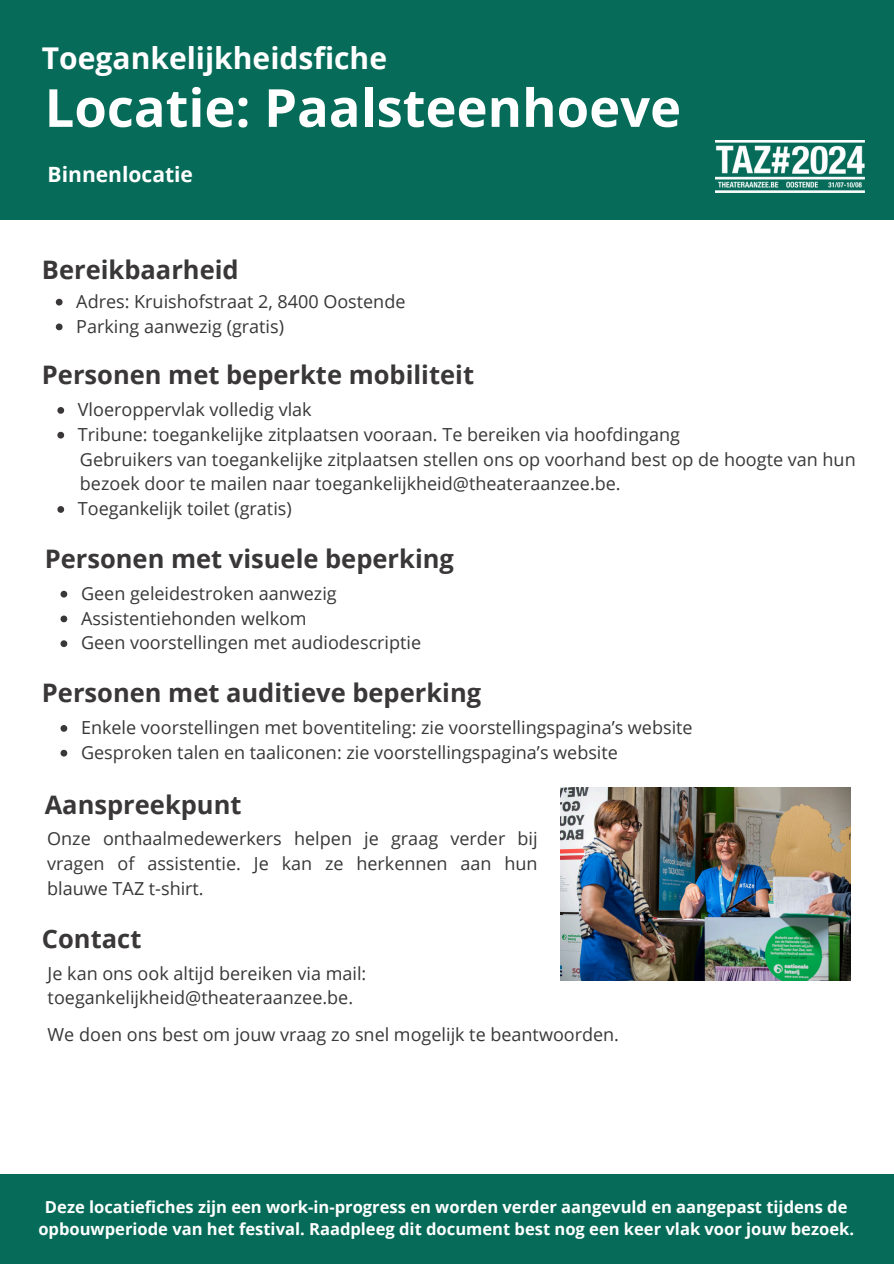
<style>
.page{position:relative;width:894px;height:1264px;background:#fff}
.page>*{position:absolute;margin:0;border:0;box-sizing:border-box;transform-origin:0 0}
.t1{font:700 52.5px "Open Sans";color:#fff}
.t2{font:700 30px "Open Sans";color:#fff}
.t3{font:700 25.5px "Open Sans";color:#393738}
.t4{font:700 21px "Open Sans";color:#fff}
.t5{font:18px/24.8px "Open Sans";color:#393738}
.t6{font:700 16.5px/22.5px "Open Sans";color:#fff;text-align:center}
</style>
<div class="page">
<div style="left:0;top:0;width:893px;height:219px;background:#066c59"></div>
<div style="left:1px;top:1174px;width:892px;height:89px;background:#066c59"></div>
<img style="left:560px;top:787px;width:290px;height:194px">
<svg style="left:57px;top:407px;width:7px;height:7px"></svg>
<svg style="left:57px;top:432px;width:7px;height:6px"></svg>
<svg style="left:57px;top:506px;width:7px;height:7px"></svg>
<img style="left:715px;top:141px;width:149px;height:51px">
<svg style="left:60px;top:591px;width:7px;height:6px"></svg>
<svg style="left:60px;top:615px;width:7px;height:7px"></svg>
<svg style="left:60px;top:640px;width:7px;height:7px"></svg>
<svg style="left:60px;top:725px;width:7px;height:6px"></svg>
<svg style="left:60px;top:749px;width:7px;height:7px"></svg>
<svg style="left:56px;top:299px;width:7px;height:6px"></svg>
<svg style="left:56px;top:323px;width:7px;height:7px"></svg>
<h1 class="t2" style="left:42px;top:37px;width:346px">Toegankelijkheidsfiche</h1>
<h3 class="t1" style="left:45px;top:71px;width:637px">Locatie: Paalsteenhoeve</h3>
<h3 class="t4" style="left:48px;top:160px;width:147px">Binnenlocatie</h3>
<h4 class="t3" style="left:42px;top:251px;width:198px">Bereikbaarheid</h4>
<p class="t5" style="left:76px;top:288px;width:330px">Adres: Kruishofstraat 2, 8400 Oostende</p>
<p class="t5" style="left:76px;top:313px;width:209px">Parking aanwezig (gratis)</p>
<p class="t3" style="left:42px;top:357px;width:433px">Personen met beperkte mobiliteit</p>
<p class="t5" style="left:78px;top:396px;width:235px">Vloeroppervlak volledig vlak</p>
<p class="t5" style="left:78px;top:421px;width:603px">Tribune: toegankelijke zitplaatsen vooraan. Te bereiken via hoofdingang</p>
<p class="t5" style="left:80px;top:446px;width:777px">Gebruikers van toegankelijke zitplaatsen stellen ons op voorhand best op de hoogte van hun bezoek door te mailen naar toegankelijkheid@theateraanzee.be.</p>
<h3 class="t5" style="left:78px;top:495px;width:215px">Toegankelijk toilet (gratis)</h3>
<h3 class="t3" style="left:45px;top:541px;width:410px">Personen met visuele beperking</h3>
<p class="t5" style="left:81px;top:580px;width:257px">Geen geleidestroken aanwezig</p>
<p class="t5" style="left:81px;top:605px;width:227px">Assistentiehonden welkom</p>
<p class="t5" style="left:81px;top:630px;width:341px">Geen voorstellingen met audiodescriptie</p>
<p class="t3" style="left:42px;top:675px;width:440px">Personen met auditieve beperking</p>
<h3 class="t5" style="left:81px;top:714px;width:613px">Enkele voorstellingen met boventiteling: zie voorstellingspagina’s website</h3>
<p class="t5" style="left:81px;top:739px;width:538px">Gesproken talen en taaliconen: zie voorstellingspagina’s website</p>
<p class="t3" style="left:45px;top:786px;width:198px">Aanspreekpunt</p>
<p class="t5" style="left:47px;top:826px;width:492px;text-align:justify">Onze onthaalmedewerkers helpen je graag verder bij vragen of assistentie. Je kan ze herkennen aan hun blauwe TAZ t-shirt.</p>
<h3 class="t3" style="left:42px;top:920px;width:101px">Contact</h3>
<p class="t5" style="left:48px;top:960px;width:320px">Je kan ons ook altijd bereiken via mail: toegankelijkheid@theateraanzee.be.</p>
<p class="t5" style="left:48px;top:1021px;width:572px">We doen ons best om jouw vraag zo snel mogelijk te beantwoorden.</p>
<h5 class="t6" style="left:38px;top:1195px;width:817px">Deze locatiefiches zijn een work-in-progress en worden verder aangevuld en aangepast tijdens de opbouwperiode van het festival. Raadpleeg dit document best nog een keer vlak voor jouw bezoek.</h5>
</div>
